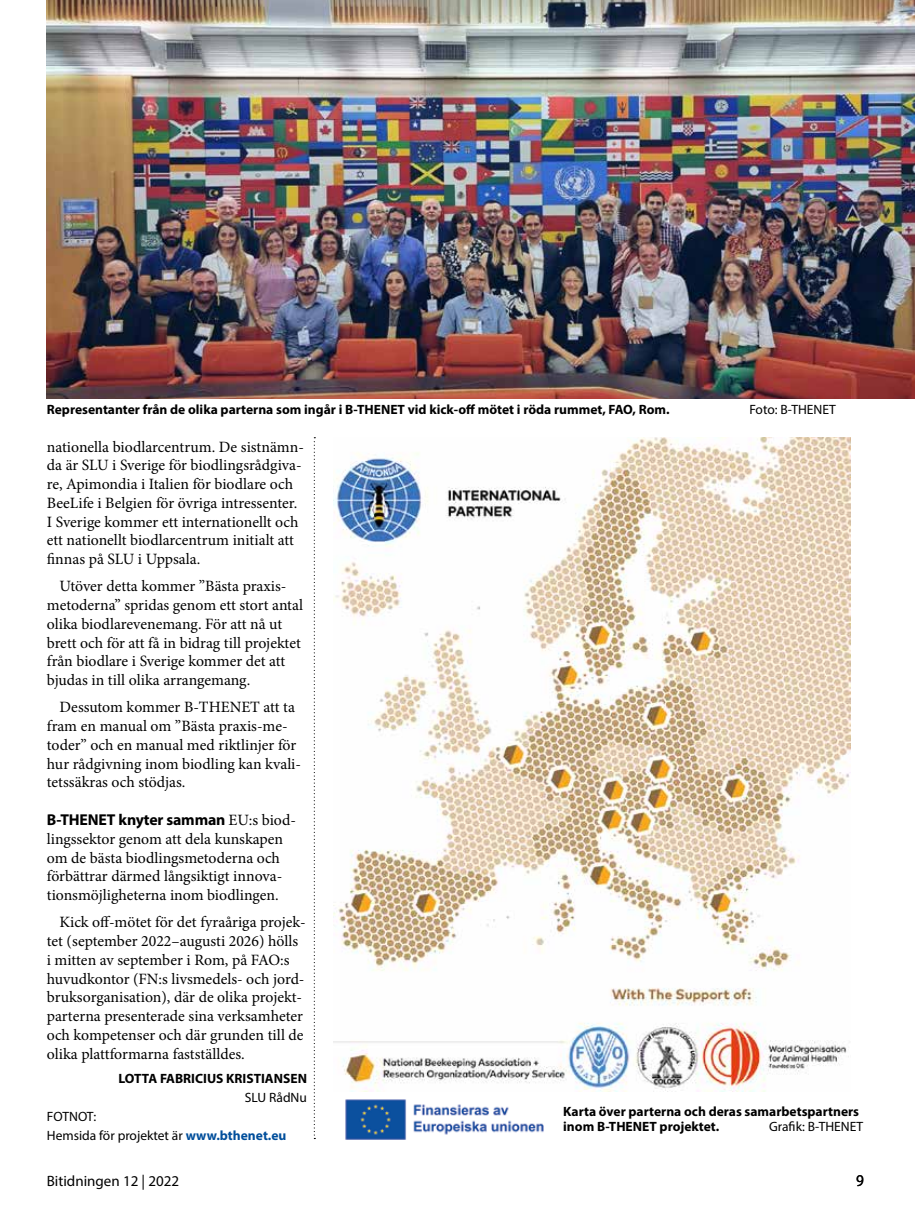
<style>
.page{position:relative;width:915px;height:1212px;background:#fff}
.page>*{position:absolute;margin:0;border:0;box-sizing:border-box;transform-origin:0 0}
.t1{font:16.5px "Myriad Pro";color:#000;scale:.92 1}
.t2{font:15.75px/18.8px "Minion Pro";color:#000}
.t3{font:700 15.75px "Myriad Pro";letter-spacing:-.01em;color:#000}
.t4{font:15px "Myriad Pro";color:#000}
.t5{font:700 13.5px/15px "Myriad Pro";color:#000}
.t6{font:13.5px/19.2px "Myriad Pro";color:#000}
.s1{font-family:"Minion Pro";font-weight:400}
.s2{font-weight:700;color:#004e9b}
</style>
<div class="page">
<img style="left:47px;top:0;width:867px;height:399px">
<img style="left:333px;top:437px;width:517px;height:655px">
<svg style="left:313px;top:437px;width:2px;height:702px"></svg>
<img style="left:345px;top:1099px;width:199px;height:41px">
<p class="t5" style="left:47px;top:401px;width:624px">Representanter från de olika parterna som ingår i B-THENET vid kick-off mötet i röda rummet, FAO, Rom.</p>
<p class="t6" style="left:749px;top:400px;width:88px">Foto: B-THENET</p>
<p class="t2" style="left:47px;top:437px;width:258px">nationella biodlarcentrum. De sistnämn&shy;da är SLU i Sverige för biodlingsrådgiva&shy;re, Apimondia i Italien för biodlare och BeeLife i Belgien för övriga intressenter.<br>I Sverige kommer ett internationellt och ett nationellt biodlarcentrum initialt att finnas på SLU i Uppsala.</p>
<p class="t2" style="left:47px;top:577px;width:258px;text-indent:13px">Utöver detta kommer ”Bästa praxis&shy;metoderna” spridas genom ett stort antal olika biodlarevenemang. För att nå ut brett och för att få in bidrag till projektet från biodlare i Sverige kommer det att bjudas in till olika arrangemang.</p>
<p class="t2" style="left:47px;top:698px;width:256px;text-indent:13px">Dessutom kommer B-THENET att ta fram en manual om ”Bästa praxis-me&shy;toder” och en manual med riktlinjer för hur rådgivning inom biodling kan kvali&shy;tetssäkras och stödjas.</p>
<p class="t3" style="left:47px;top:809px;width:250px">B-THENET knyter samman <span class="s1">EU:s biod-</span></p>
<p class="t2" style="left:47px;top:829px;width:238px">lingssektor genom att dela kunskapen om de bästa biodlingsmetoderna och förbättrar därmed långsiktigt innova&shy;tionsmöjligheterna inom biodlingen.</p>
<p class="t2" style="left:47px;top:913px;width:260px;text-indent:13px">Kick off-mötet för det fyraåriga projek&shy;tet (september 2022–augusti 2026) hölls i mitten av september i Rom, på FAO:s huvudkontor (FN:s livsmedels- och jord&shy;bruksorganisation), där de olika projekt&shy;parterna presenterade sina verksamheter och kompetenser och där grunden till de olika plattformarna fastställdes.</p>
<p class="t5" style="left:118px;top:1070px;width:190px">LOTTA FABRICIUS KRISTIANSEN</p>
<p class="t6" style="left:245px;top:1087px;width:64px">SLU RådNu</p>
<p class="t6" style="left:47px;top:1107px;width:241px">FOTNOT:<br>Hemsida för projektet är <span class="s2">www.bthenet.eu</span></p>
<p class="t5" style="left:563px;top:1103px;width:297px">Karta över parterna och deras samarbetspartners inom B-THENET projektet.</p>
<p class="t6" style="left:768px;top:1117px;width:96px">Grafik: B-THENET</p>
<p class="t4" style="left:47px;top:1172px;width:134px">Bitidningen 12 | 2022</p>
<p class="t1" style="left:855px;top:1170px;width:10px">9</p>
</div>
